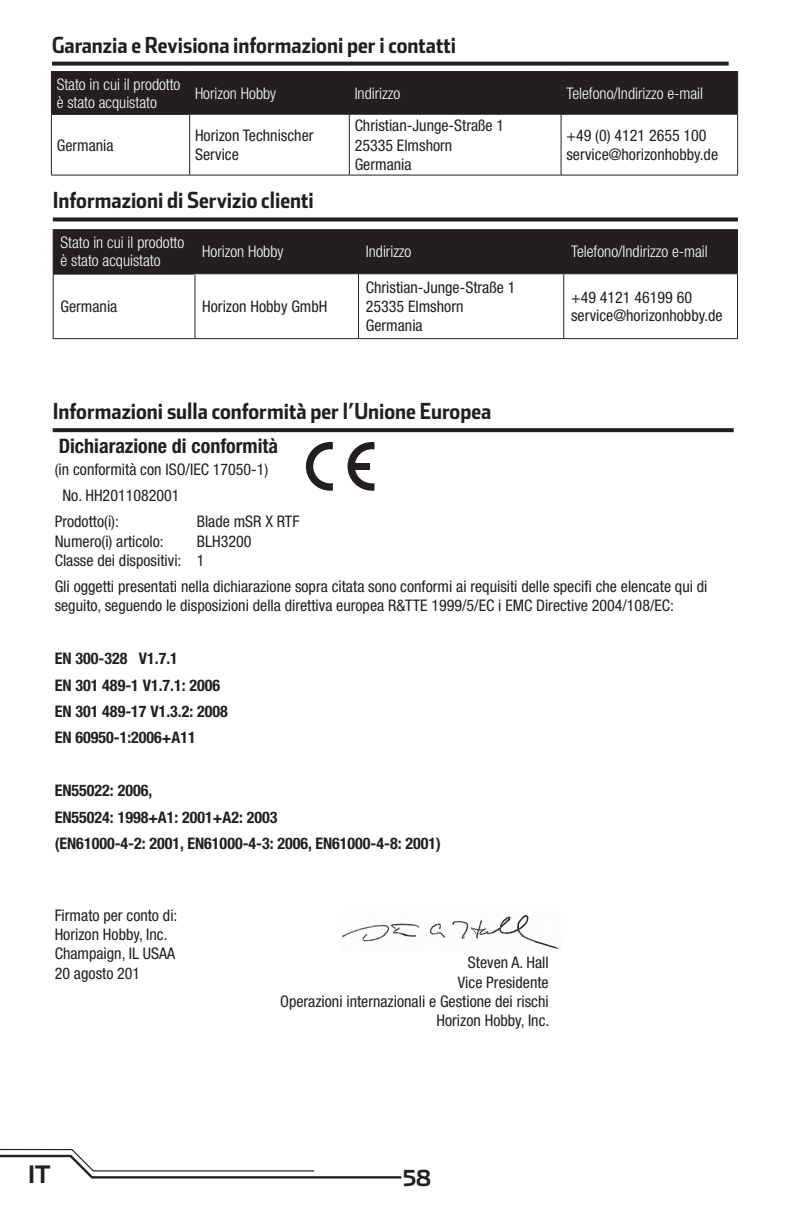
<style>
.page{position:relative;width:792px;height:1224px;background:#fff}
.page>*{position:absolute;margin:0;border:0;box-sizing:border-box;transform-origin:0 0}
.t1{font:700 24px "Stainless";color:#231f20}
.t2{font:700 22px "Stainless Cond";color:#231f20}
.t3{font:700 22px "Stainless";color:#231f20}
.t4{font:700 condensed 20px "Helvetica Neue LT Std";color:#231f20}
.t5{font:condensed 16px/19.2px "Helvetica Neue LT Std";color:#231f20}
.t6{font:700 condensed 16px/26.4px "Helvetica Neue LT Std";color:#231f20}
.t7{font:300 condensed 16px/18px "Helvetica Neue LT Std";color:#fff}
</style>
<div class="page">
<svg style="left:0;top:1148px;width:402px;height:31px"></svg>
<svg style="left:53px;top:428px;width:681px;height:4px;background:#2b2828"></svg>
<img style="left:342px;top:915px;width:220px;height:35px">
<svg style="left:306px;top:442px;width:27px;height:49px"></svg>
<svg style="left:348px;top:442px;width:26px;height:49px"></svg>
<div style="left:52px;top:72px;width:685px;height:42px;background:#231f20"></div>
<hr style="left:51px;top:114px;width:138px;height:1px;background:#231f20">
<hr style="left:51px;top:71px;width:139px;height:1px;background:#231f20">
<hr style="left:51px;top:72px;width:1px;height:42px;background:#231f20">
<hr style="left:51px;top:115px;width:1px;height:60px;background:#231f20">
<hr style="left:51px;top:175px;width:139px;height:1px;background:#231f20">
<hr style="left:189px;top:114px;width:160px;height:1px;background:#231f20">
<hr style="left:190px;top:71px;width:159px;height:1px;background:#231f20">
<hr style="left:189px;top:72px;width:1px;height:42px;background:#231f20">
<hr style="left:349px;top:71px;width:212px;height:1px;background:#231f20">
<hr style="left:349px;top:72px;width:1px;height:42px;background:#231f20">
<hr style="left:561px;top:71px;width:177px;height:1px;background:#231f20">
<hr style="left:561px;top:72px;width:1px;height:42px;background:#231f20">
<hr style="left:737px;top:72px;width:1px;height:42px;background:#231f20">
<hr style="left:189px;top:115px;width:1px;height:60px;background:#231f20">
<hr style="left:349px;top:115px;width:1px;height:60px;background:#231f20">
<hr style="left:561px;top:115px;width:1px;height:60px;background:#231f20">
<hr style="left:737px;top:115px;width:1px;height:60px;background:#231f20">
<hr style="left:190px;top:175px;width:159px;height:1px;background:#231f20">
<hr style="left:349px;top:175px;width:212px;height:1px;background:#231f20">
<hr style="left:561px;top:175px;width:177px;height:1px;background:#231f20">
<hr style="left:349px;top:114px;width:212px;height:1px;background:#231f20">
<hr style="left:561px;top:114px;width:177px;height:1px;background:#231f20">
<svg style="left:52px;top:62px;width:677px;height:4px;background:#373435"></svg>
<svg style="left:53px;top:217px;width:685px;height:4px;background:#3c393a"></svg>
<div style="left:54px;top:230px;width:683px;height:44px;background:#231f20"></div>
<hr style="left:53px;top:273px;width:141px;height:2px;background:#231f20">
<hr style="left:53px;top:229px;width:142px;height:1px;background:#231f20">
<hr style="left:53px;top:230px;width:1px;height:43px;background:#231f20">
<hr style="left:53px;top:275px;width:1px;height:63px;background:#231f20">
<hr style="left:53px;top:338px;width:142px;height:1px;background:#231f20">
<hr style="left:195px;top:273px;width:164px;height:1px;background:#231f20">
<hr style="left:195px;top:229px;width:164px;height:1px;background:#231f20">
<hr style="left:195px;top:230px;width:1px;height:43px;background:#231f20">
<hr style="left:359px;top:229px;width:205px;height:1px;background:#231f20">
<hr style="left:358px;top:230px;width:1px;height:43px;background:#231f20">
<hr style="left:564px;top:229px;width:174px;height:1px;background:#231f20">
<hr style="left:563px;top:230px;width:1px;height:43px;background:#231f20">
<hr style="left:737px;top:230px;width:1px;height:43px;background:#231f20">
<hr style="left:194px;top:275px;width:1px;height:63px;background:#231f20">
<hr style="left:358px;top:274px;width:1px;height:64px;background:#231f20">
<hr style="left:563px;top:274px;width:1px;height:64px;background:#231f20">
<hr style="left:737px;top:274px;width:1px;height:64px;background:#231f20">
<hr style="left:195px;top:338px;width:164px;height:1px;background:#231f20">
<hr style="left:359px;top:338px;width:205px;height:1px;background:#231f20">
<hr style="left:564px;top:338px;width:174px;height:1px;background:#231f20">
<hr style="left:359px;top:273px;width:205px;height:1px;background:#231f20">
<hr style="left:564px;top:273px;width:174px;height:1px;background:#231f20">
<h2 class="t2" style="left:52px;top:31px;width:406px">Garanzia e Revisiona informazioni per i contatti</h2>
<p class="t7" style="left:57px;top:75px;width:125px">Stato in cui il prodotto è stato acquistato</p>
<p class="t7" style="left:195px;top:84px;width:83px">Horizon Hobby</p>
<p class="t7" style="left:355px;top:84px;width:47px">Indirizzo</p>
<p class="t7" style="left:566px;top:84px;width:138px">Telefono/Indirizzo e-mail</p>
<p class="t5" style="left:57px;top:135px;width:58px">Germania</p>
<p class="t5" style="left:195px;top:126px;width:120px">Horizon Technischer<br>Service</p>
<p class="t5" style="left:355px;top:116px;width:151px">Christian-Junge-Straße 1<br>25335 Elmshorn<br>Germania</p>
<p class="t5" style="left:566px;top:126px;width:153px">+49 (0) 4121 2655 100 service@horizonhobby.de</p>
<h2 class="t2" style="left:53px;top:187px;width:263px">Informazioni di Servizio clienti</h2>
<p class="t7" style="left:61px;top:234px;width:125px">Stato in cui il prodotto è stato acquistato</p>
<p class="t7" style="left:202px;top:243px;width:83px">Horizon Hobby</p>
<p class="t7" style="left:366px;top:243px;width:47px">Indirizzo</p>
<p class="t7" style="left:571px;top:243px;width:138px">Telefono/Indirizzo e-mail</p>
<p class="t5" style="left:61px;top:297px;width:58px">Germania</p>
<p class="t5" style="left:202px;top:297px;width:127px">Horizon Hobby GmbH</p>
<p class="t5" style="left:366px;top:278px;width:151px">Christian-Junge-Straße 1<br>25335 Elmshorn<br>Germania</p>
<p class="t5" style="left:571px;top:288px;width:153px;line-height:18px">+49 4121 46199 60 service@horizonhobby.de</p>
<h2 class="t2" style="left:53px;top:398px;width:440px">Informazioni sulla conformità per l’Unione Europea</h2>
<p class="t5" style="left:55px;top:459px;width:215px">(in conformità con ISO/IEC 17050-1)</p>
<p class="t5" style="left:62px;top:486px;width:119px">No. HH2011082001</p>
<p class="t5" style="left:55px;top:512px;width:66px">Prodotto(i):</p>
<p class="t5" style="left:197px;top:512px;width:104px">Blade mSR X RTF</p>
<p class="t5" style="left:55px;top:531px;width:110px">Numero(i) articolo:</p>
<p class="t4" style="left:59px;top:434px;width:221px">Dichiarazione di conformità</p>
<p class="t5" style="left:55px;top:531px;width:198px;text-indent:142px">BLH3200<br>Classe dei dispositivi: 1</p>
<p class="t5" style="left:55px;top:577px;width:654px">Gli oggetti presentati nella dichiarazione sopra citata sono conformi ai requisiti delle specifi che elencate qui di seguito, seguendo le disposizioni della direttiva europea R&amp;TTE 1999/5/EC i EMC Directive 2004/108/EC:</p>
<p class="t6" style="left:55px;top:645px;width:175px">EN 300-328 V1.7.1<br>EN 301 489-1 V1.7.1: 2006<br>EN 301 489-17 V1.3.2: 2008<br>EN 60950-1:2006+A11</p>
<p class="t6" style="left:55px;top:777px;width:388px">EN55022: 2006,<br>EN55024: 1998+A1: 2001+A2: 2003<br>(EN61000-4-2: 2001, EN61000-4-3: 2006, EN61000-4-8: 2001)</p>
<p class="t5" style="left:55px;top:906px;width:124px">Firmato per conto di:<br>Horizon Hobby, Inc.<br>Champaign, IL USAA<br>20 agosto 201</p>
<p class="t5" style="left:280px;top:953px;width:271px;text-align:right">Steven A. Hall<br>Vice Presidente<br>Operazioni internazionali e Gestione dei rischi<br>Horizon Hobby, Inc.</p>
<h1 class="t1" style="left:28px;top:1159px;width:24px">IT</h1>
<h2 class="t3" style="left:403px;top:1165px;width:30px">58</h2>
</div>
